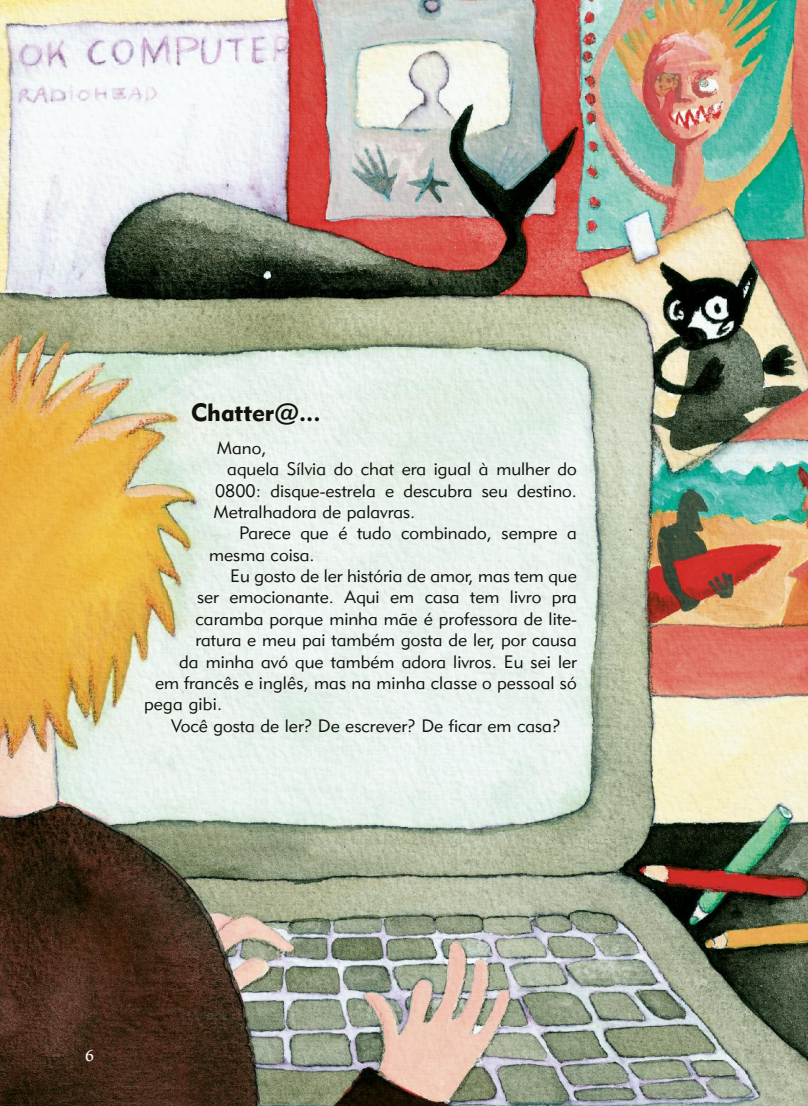
<style>
.page{position:relative;width:808px;height:1106px;background:#fff}
.page>*{position:absolute;margin:0;border:0;box-sizing:border-box;transform-origin:0 0}
.t1{font:25.5px "Poetica Roman Small Caps";color:#fff}
.t2{font:24.6px "Geometric 415 BT Black A";color:#12120d}
.t3{font:17.85px "Geometric 415 BT Lite A";color:#12120d}
</style>
<div class="page">
<img style="left:0;top:0;width:808px;height:1106px">
<h2 class="t2" style="left:191px;top:403px;width:131px">Chatter@...</h2>
<p class="t3" style="left:217px;top:441px;width:51px">Mano,</p>
<p class="t3" style="left:227px;top:462px;width:351px">aquela Sílvia do chat era igual à mulher do</p>
<p class="t3" style="left:215px;top:483px;width:363px">0800: disque-estrela e descubra seu destino.</p>
<p class="t3" style="left:214px;top:505px;width:203px">Metralhadora de palavras.</p>
<p class="t3" style="left:239px;top:526px;width:339px">Parece que é tudo combinado, sempre a</p>
<p class="t3" style="left:209px;top:548px;width:107px">mesma coisa.</p>
<p class="t3" style="left:230px;top:569px;width:348px">Eu gosto de ler história de amor, mas tem que</p>
<p class="t3" style="left:197px;top:590px;width:381px">ser emocionante. Aqui em casa tem livro pra</p>
<p class="t3" style="left:196px;top:612px;width:383px">caramba porque minha mãe é professora de lite-</p>
<p class="t3" style="left:196px;top:633px;width:383px">ratura e meu pai também gosta de ler, por causa</p>
<p class="t3" style="left:179px;top:654px;width:399px">da minha avó que também adora livros. Eu sei ler</p>
<p class="t3" style="left:155px;top:676px;width:423px">em francês e inglês, mas na minha classe o pessoal só</p>
<p class="t3" style="left:144px;top:697px;width:80px">pega gibi.</p>
<p class="t3" style="left:171px;top:719px;width:391px">Você gosta de ler? De escrever? De ficar em casa?</p>
<h1 class="t1" style="left:85px;top:1037px;width:11px">6</h1>
</div>
